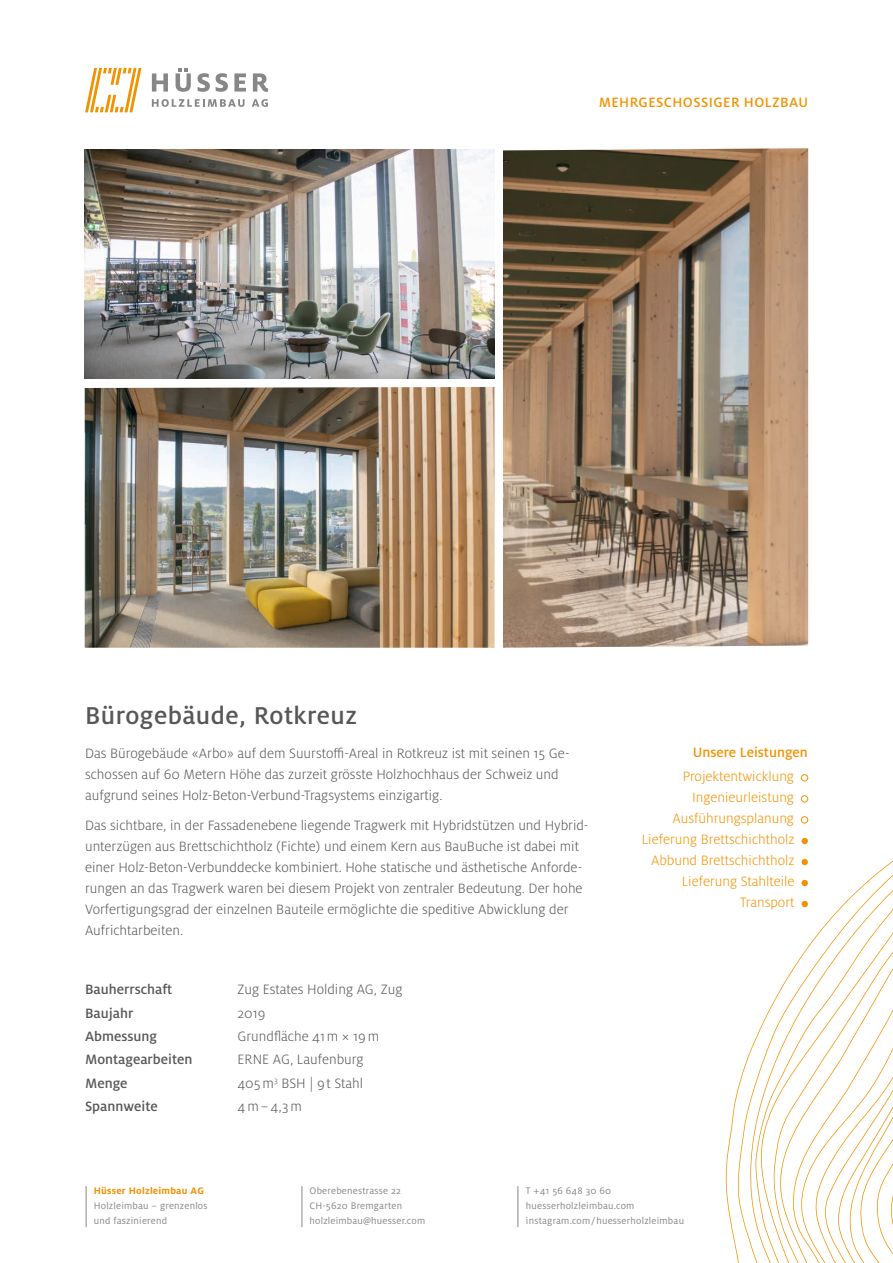
<style>
.page{position:relative;width:893px;height:1263px;background:#fff}
.page>*{position:absolute;margin:0;border:0;box-sizing:border-box;transform-origin:0 0}
.t1{font:500 27px "Milo OT";letter-spacing:.02em;color:#575756}
.t2{font:300 15px/21px "Milo OT";color:#575756}
.t3{font:300 15px/21px "Milo OT";color:#f39200;text-align:right}
.t4{font:500 15px "Milo OT";color:#575756}
.t5{font:500 15px "Milo OT";letter-spacing:.03em;color:#f39200}
.t6{font:500 15px "Milo OT";color:#f39200}
.t7{font:10.5px/15px "Milo OT";letter-spacing:.02em;color:#878787}
.t8{font:700 10.5px "Milo OT";letter-spacing:.02em;color:#f39200}
</style>
<div class="page">
<hr style="left:86px;top:1186px;width:1px;height:41px;background:#878787">
<hr style="left:302px;top:1186px;width:1px;height:41px;background:#878787">
<hr style="left:518px;top:1186px;width:1px;height:41px;background:#878787">
<img style="left:85px;top:149px;width:409px;height:229px">
<img style="left:503px;top:148px;width:305px;height:500px">
<svg style="left:736px;top:1042px;width:18px;height:221px"></svg>
<svg style="left:754px;top:858px;width:139px;height:405px"></svg>
<svg style="left:85px;top:68px;width:56px;height:44px"></svg>
<svg style="left:152px;top:73px;width:16px;height:19px"></svg>
<svg style="left:198px;top:73px;width:12px;height:19px"></svg>
<svg style="left:216px;top:73px;width:12px;height:19px"></svg>
<svg style="left:234px;top:73px;width:12px;height:19px"></svg>
<svg style="left:253px;top:73px;width:15px;height:19px"></svg>
<svg style="left:176px;top:68px;width:15px;height:24px"></svg>
<svg style="left:152px;top:99px;width:93px;height:8px"></svg>
<svg style="left:252px;top:99px;width:16px;height:8px"></svg>
<img style="left:85px;top:387px;width:409px;height:261px">
<div style="left:801px;top:774px;width:7px;height:7px;border:1px solid #f39200;border-radius:50%"></div>
<div style="left:801px;top:795px;width:7px;height:7px;border:1px solid #f39200;border-radius:50%"></div>
<div style="left:801px;top:816px;width:7px;height:7px;border:1px solid #f39200;border-radius:50%"></div>
<div style="left:801px;top:838px;width:7px;height:6px;background:#f39200;border-radius:50%"></div>
<div style="left:801px;top:859px;width:7px;height:6px;background:#f39200;border-radius:50%"></div>
<div style="left:801px;top:880px;width:7px;height:6px;background:#f39200;border-radius:50%"></div>
<div style="left:801px;top:901px;width:7px;height:6px;background:#f39200;border-radius:50%"></div>
<p class="t5" style="left:599px;top:94px;width:211px">MEHRGESCHOSSIGER HOLZBAU</p>
<h1 class="t1" style="left:85px;top:701px;width:273px">Bürogebäude, Rotkreuz</h1>
<p class="t2" style="left:85px;top:743px;width:486px">Das Bürogebäude «Arbo» auf dem Suurstoffi-Areal in Rotkreuz ist mit seinen 15 Ge&shy;schossen auf 60 Metern Höhe das zurzeit grösste Holzhochhaus der Schweiz und aufgrund seines Holz-Beton-Verbund-Tragsystems einzigartig.</p>
<p class="t2" style="left:85px;top:815px;width:505px">Das sichtbare, in der Fassadenebene liegende Tragwerk mit Hybridstützen und Hybrid&shy;unterzügen aus Brettschichtholz (Fichte) und einem Kern aus BauBuche ist dabei mit einer Holz-Beton-Verbunddecke kombiniert. Hohe statische und ästhetische Anforde&shy;rungen an das Tragwerk waren bei diesem Projekt von zentraler Bedeutung. Der hohe Vorfertigungsgrad der einzelnen Bauteile ermöglichte die speditive Abwicklung der Aufrichtarbeiten.</p>
<p class="t4" style="left:85px;top:981px;width:89px">Bauherrschaft</p>
<p class="t2" style="left:237px;top:979px;width:166px">Zug Estates Holding AG, Zug</p>
<p class="t4" style="left:85px;top:1004px;width:50px">Baujahr</p>
<p class="t2" style="left:237px;top:1002px;width:29px">2019</p>
<p class="t4" style="left:85px;top:1028px;width:73px">Abmessung</p>
<p class="t2" style="left:237px;top:1026px;width:143px">Grundfläche 41m × 19m</p>
<p class="t4" style="left:85px;top:1051px;width:109px">Montagearbeiten</p>
<p class="t2" style="left:237px;top:1049px;width:127px">ERNE AG, Laufenburg</p>
<p class="t4" style="left:85px;top:1075px;width:44px">Menge</p>
<p class="t2" style="left:237px;top:1073px;width:127px">405m<sup>3</sup> BSH | 9t Stahl</p>
<p class="t4" style="left:85px;top:1098px;width:74px">Spannweite</p>
<p class="t2" style="left:238px;top:1096px;width:66px">4m–4,3m</p>
<p class="t6" style="left:693px;top:744px;width:117px">Unsere Leistungen</p>
<p class="t3" style="left:642px;top:766px;width:154px">Projektentwicklung<br>Ingenieurleistung<br>Ausführungsplanung<br>Lieferung Brettschichtholz<br>Abbund Brettschichtholz<br>Lieferung Stahlteile<br>Transport</p>
<p class="t8" style="left:94px;top:1185px;width:112px">Hüsser Holzleimbau AG</p>
<p class="t7" style="left:94px;top:1198px;width:115px">Holzleimbau – grenzenlos und faszinierend</p>
<p class="t7" style="left:310px;top:1183px;width:117px">Oberebenestrasse 22<br>CH-5620 Bremgarten holzleimbau@huesser.com</p>
<p class="t7" style="left:526px;top:1183px;width:160px">T +41 56 648 30 60 huesserholzleimbau.com instagram.com/huesserholzleimbau</p>
</div>
